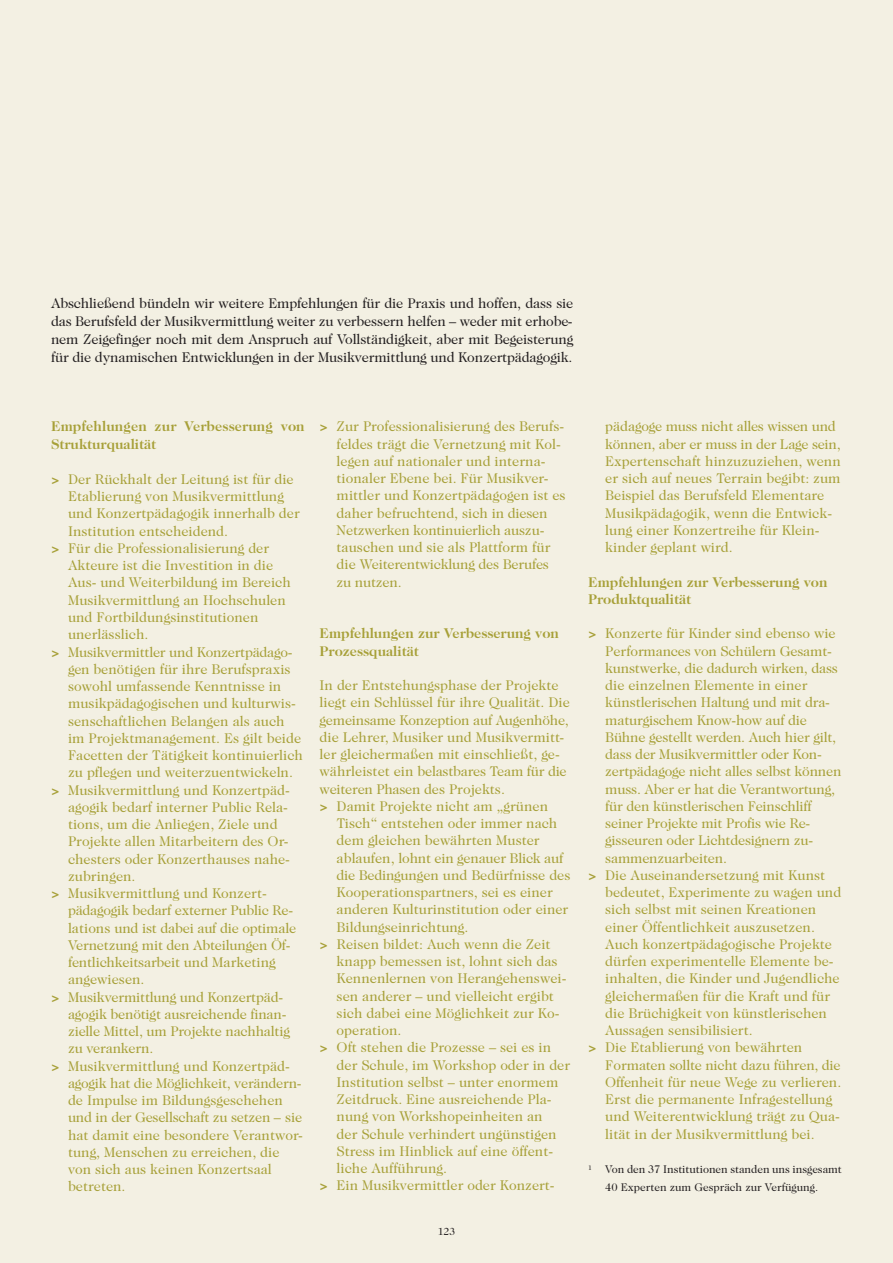
<style>
.page{position:relative;width:893px;height:1263px;background:#f3f0e3}
.page>*{position:absolute;margin:0;border:0;box-sizing:border-box;transform-origin:0 0}
.t1{font:14.25px/17.2px "Caslon Two Twenty Four";color:#a7a038}
.t2{font:14.25px/18px "Caslon Two Twenty Four";letter-spacing:-.015em;color:#231f20;text-align:justify}
.t3{font:14.25px "Caslon Two Twenty Four";letter-spacing:-.02em;color:#a7a038}
.t4{font:700 14.25px/17.2px "Caslon Two Twenty Four";color:#a7a038}
.t5{font:11.25px/17.2px "Caslon Two Twenty Four";letter-spacing:-.005em;color:#231f20;text-align:center}
.t6{font:10.5px "Caslon Two Twenty Four";color:#231f20}
.s1{font-weight:700}
</style>
<div class="page">
<p class="t2" style="left:51px;top:295px;width:524px">Abschließend bündeln wir weitere Empfehlungen für die Praxis und hoffen, dass sie das Berufsfeld der Musikvermittlung weiter zu verbessern helfen – weder mit erhobe&shy;nem Zeigefinger noch mit dem Anspruch auf Vollständigkeit, aber mit Begeisterung für die dynamischen Entwicklungen in der Musikvermittlung und Kon zertpädagogik.</p>
<p class="t4" style="left:51px;top:419px;width:255px;line-height:18px">Empfehlungen zur Verbesserung von<br>Strukturqualität</p>
<p class="t1" style="left:51px;top:471px;width:244px"><span class="s1">&gt;</span> Der Rückhalt der Leitung ist für die</p>
<p class="t1" style="left:68px;top:489px;width:217px">Etablierung von Musikvermittlung</p>
<p class="t1" style="left:68px;top:506px;width:233px">und Konzertpädagogik innerhalb der</p>
<p class="t1" style="left:68px;top:523px;width:162px">Institution entscheidend.</p>
<p class="t1" style="left:51px;top:540px;width:220px"><span class="s1">&gt;</span> Für die Professionalisierung der</p>
<p class="t1" style="left:68px;top:558px;width:207px">Akteure ist die Investition in die</p>
<p class="t1" style="left:68px;top:575px;width:224px">Aus- und Weiterbildung im Bereich</p>
<p class="t1" style="left:68px;top:592px;width:219px">Musikvermittlung an Hochschulen</p>
<p class="t1" style="left:68px;top:609px;width:192px">und Fortbildungsinstitutionen</p>
<p class="t1" style="left:68px;top:627px;width:82px">unerlässlich.</p>
<p class="t3" style="left:51px;top:646px;width:243px"><span class="s1">&gt;</span> Musikvermittler und Konzertpädago-</p>
<p class="t1" style="left:68px;top:661px;width:224px">gen benötigen für ihre Berufspraxis</p>
<p class="t1" style="left:68px;top:678px;width:215px">sowohl umfassende Kenntnisse in</p>
<p class="t1" style="left:68px;top:696px;width:229px">musikpädagogischen und kulturwis-</p>
<p class="t1" style="left:68px;top:713px;width:218px">senschaftlichen Belangen als auch</p>
<p class="t1" style="left:68px;top:730px;width:235px">im Projektmanagement. Es gilt beide</p>
<p class="t1" style="left:68px;top:747px;width:237px">Facetten der Tätigkeit kontinuierlich</p>
<p class="t1" style="left:68px;top:765px;width:226px">zu pflegen und weiterzuentwickeln.</p>
<p class="t1" style="left:51px;top:782px;width:240px"><span class="s1">&gt;</span> Musikvermittlung und Konzertpäd-</p>
<p class="t1" style="left:68px;top:799px;width:221px">a gogik bedarf interner Public Rela-</p>
<p class="t1" style="left:68px;top:816px;width:211px">tions, um die Anliegen, Ziele und</p>
<p class="t1" style="left:68px;top:834px;width:222px">Projekte allen Mitarbeitern des Or-</p>
<p class="t1" style="left:68px;top:851px;width:224px">chesters oder Konzerthauses nahe-</p>
<p class="t1" style="left:68px;top:868px;width:69px">zubringen.</p>
<p class="t1" style="left:51px;top:885px;width:217px"><span class="s1">&gt;</span> Musikvermittlung und Konzert-</p>
<p class="t3" style="left:68px;top:905px;width:227px">pädagogik bedarf externer Public Re-</p>
<p class="t1" style="left:68px;top:920px;width:230px">lations und ist dabei auf die optimale</p>
<p class="t1" style="left:68px;top:937px;width:224px">Vernetzung mit den Abteilungen Öf-</p>
<p class="t1" style="left:68px;top:954px;width:209px">fentlichkeitsarbeit und Marketing</p>
<p class="t1" style="left:68px;top:972px;width:78px">angewiesen.</p>
<p class="t1" style="left:51px;top:989px;width:234px"><span class="s1">&gt;</span> Musikvermittlung und Konzertpäd-</p>
<p class="t1" style="left:68px;top:1006px;width:220px">ago gik benötigt ausreichende finan-</p>
<p class="t1" style="left:68px;top:1023px;width:223px">zielle Mittel, um Projekte nachhaltig</p>
<p class="t1" style="left:68px;top:1041px;width:87px">zu verankern.</p>
<p class="t1" style="left:51px;top:1058px;width:240px"><span class="s1">&gt;</span> Musikvermittlung und Konzertpäd-</p>
<p class="t3" style="left:68px;top:1077px;width:235px">a gogik hat die Möglichkeit, verändern-</p>
<p class="t1" style="left:68px;top:1092px;width:216px">de Impulse im Bildungsgeschehen</p>
<p class="t3" style="left:68px;top:1112px;width:236px">und in der Gesellschaft zu setzen – sie</p>
<p class="t1" style="left:68px;top:1127px;width:237px">hat damit eine besondere Verantwor-</p>
<p class="t1" style="left:68px;top:1144px;width:213px">tung, Menschen zu erreichen, die</p>
<p class="t1" style="left:68px;top:1161px;width:205px">von sich aus keinen Konzertsaal</p>
<p class="t1" style="left:68px;top:1179px;width:59px">betreten.</p>
<p class="t1" style="left:337px;top:419px;width:230px;text-indent:-17px"><span class="s1">&gt;</span> Zur Professionalisierung des Berufs&shy;feldes trägt die Vernetzung mit Kol&shy;legen auf nationaler und interna&shy;tionaler Ebene bei. Für Musikver&shy;mittler und Konzertpädagogen ist es daher befruchtend, sich in diesen Netzwerken kontinuierlich aus zu - tauschen und sie als Plattform für die Weiterentwicklung des Berufes zu nutzen.</p>
<p class="t4" style="left:320px;top:626px;width:241px">Empfehlungen zur Verbesserung von<br>Prozessqualität</p>
<p class="t1" style="left:320px;top:678px;width:252px">In der Entstehungsphase der Projekte liegt ein Schlüssel für ihre Qualität. Die gemeinsame Konzeption auf Augenhöhe, die Lehrer, Musiker und Musikvermitt&shy;ler gleichermaßen mit einschließt, ge&shy;währleistet ein belastbares Team für die weiteren Phasen des Projekts.<br><span class="s1">&gt;</span> Damit Projekte nicht am „grünen</p>
<p class="t1" style="left:337px;top:816px;width:222px">Tisch“ entstehen oder immer nach</p>
<p class="t1" style="left:337px;top:833px;width:205px">dem gleichen bewährten Muster</p>
<p class="t3" style="left:337px;top:852px;width:228px">ablaufen, lohnt ein genauer Blick auf</p>
<p class="t1" style="left:337px;top:867px;width:235px">die Bedingungen und Bedürfnisse des</p>
<p class="t1" style="left:337px;top:885px;width:218px">Kooperationspartners, sei es einer</p>
<p class="t1" style="left:337px;top:902px;width:233px">anderen Kulturinstitution oder einer</p>
<p class="t1" style="left:337px;top:919px;width:133px">Bildungseinrichtung.</p>
<p class="t1" style="left:320px;top:936px;width:232px"><span class="s1">&gt;</span> Reisen bildet: Auch wenn die Zeit</p>
<p class="t1" style="left:337px;top:954px;width:222px">knapp bemessen ist, lohnt sich das</p>
<p class="t1" style="left:337px;top:971px;width:231px">Kennenlernen von Herangehenswei-</p>
<p class="t1" style="left:337px;top:988px;width:219px">sen anderer – und vielleicht ergibt</p>
<p class="t1" style="left:337px;top:1005px;width:224px">sich dabei eine Möglichkeit zur Ko-</p>
<p class="t1" style="left:337px;top:1023px;width:66px">operation.</p>
<p class="t1" style="left:320px;top:1040px;width:233px"><span class="s1">&gt;</span> Oft stehen die Prozesse – sei es in</p>
<p class="t1" style="left:337px;top:1057px;width:235px">der Schule, im Workshop oder in der</p>
<p class="t1" style="left:337px;top:1074px;width:223px">Institution selbst – unter enormem</p>
<p class="t1" style="left:337px;top:1092px;width:216px">Zeitdruck. Eine ausreichende Pla-</p>
<p class="t1" style="left:337px;top:1109px;width:208px">nung von Workshopeinheiten an</p>
<p class="t1" style="left:337px;top:1126px;width:221px">der Schule verhindert ungünstigen</p>
<p class="t1" style="left:337px;top:1143px;width:218px">Stress im Hinblick auf eine öffent-</p>
<p class="t1" style="left:337px;top:1161px;width:112px">liche Aufführung.</p>
<p class="t1" style="left:320px;top:1178px;width:237px"><span class="s1">&gt;</span> Ein Musikvermittler oder Konzert-</p>
<p class="t6" style="left:438px;top:1227px;width:19px">123</p>
<p class="t1" style="left:605px;top:419px;width:237px">pädagoge muss nicht alles wissen und können, aber er muss in der Lage sein, Expertenschaft hinzuzuziehen, wenn er sich auf neues Terrain begibt: zum Beispiel das Berufsfeld Elementare Musikpädagogik, wenn die Entwick&shy;lung einer Konzertreihe für Klein&shy;kinder geplant wird.</p>
<p class="t4" style="left:588px;top:574px;width:241px">Empfehlungen zur Verbesserung von<br>Produktqualität</p>
<p class="t1" style="left:588px;top:626px;width:249px"><span class="s1">&gt;</span> Konzerte für Kinder sind ebenso wie</p>
<p class="t1" style="left:605px;top:643px;width:228px">Performances von Schülern Gesamt-</p>
<p class="t1" style="left:605px;top:660px;width:234px">kunstwerke, die dadurch wirken, dass</p>
<p class="t1" style="left:605px;top:678px;width:204px">die einzelnen Elemente in einer</p>
<p class="t1" style="left:605px;top:695px;width:226px">künstlerischen Haltung und mit dra-</p>
<p class="t1" style="left:605px;top:712px;width:203px">maturgischem Know- how auf die</p>
<p class="t1" style="left:605px;top:729px;width:232px">Bühne gestellt werden. Auch hier gilt,</p>
<p class="t1" style="left:605px;top:747px;width:218px">dass der Musikvermittler oder Kon-</p>
<p class="t1" style="left:605px;top:764px;width:238px">zertpädagoge nicht alles selbst können</p>
<p class="t1" style="left:605px;top:781px;width:231px">muss. Aber er hat die Verantwortung,</p>
<p class="t1" style="left:605px;top:798px;width:208px">für den künstlerischen Feinschliff</p>
<p class="t1" style="left:605px;top:816px;width:207px">seiner Projekte mit Profis wie Re-</p>
<p class="t1" style="left:605px;top:833px;width:210px">gisseuren oder Lichtdesignern zu-</p>
<p class="t1" style="left:605px;top:850px;width:123px">sammenzuarbeiten.</p>
<p class="t1" style="left:588px;top:867px;width:238px"><span class="s1">&gt;</span> Die Auseinandersetzung mit Kunst</p>
<p class="t1" style="left:605px;top:885px;width:238px">bedeutet, Experimente zu wagen und</p>
<p class="t1" style="left:605px;top:902px;width:212px">sich selbst mit seinen Kreationen</p>
<p class="t1" style="left:605px;top:919px;width:211px">einer Öffentlichkeit auszusetzen.</p>
<p class="t1" style="left:605px;top:936px;width:228px">Auch konzertpädagogische Projekte</p>
<p class="t1" style="left:605px;top:954px;width:230px">dürfen experimentelle Elemente be-</p>
<p class="t1" style="left:605px;top:971px;width:236px">inhalten, die Kinder und Jugendliche</p>
<p class="t1" style="left:605px;top:988px;width:226px">gleichermaßen für die Kraft und für</p>
<p class="t1" style="left:605px;top:1005px;width:223px">die Brüchigkeit von künstlerischen</p>
<p class="t1" style="left:605px;top:1023px;width:149px">Aussagen sensibilisiert.</p>
<p class="t1" style="left:588px;top:1040px;width:216px"><span class="s1">&gt;</span> Die Etablierung von bewährten</p>
<p class="t3" style="left:605px;top:1059px;width:237px">Formaten sollte nicht dazu führen, die</p>
<p class="t1" style="left:605px;top:1074px;width:238px">Offenheit für neue Wege zu verlieren.</p>
<p class="t1" style="left:605px;top:1092px;width:229px">Erst die permanente Infragestellung</p>
<p class="t1" style="left:605px;top:1109px;width:236px">und Weiterentwicklung trägt zu Qua-</p>
<p class="t1" style="left:605px;top:1126px;width:211px">lität in der Musikvermittlung bei.</p>
<p class="t5" style="left:588px;top:1161px;width:255px"><sup>1</sup> Von den 37 Institutionen standen uns insgesamt<br>40 Experten zum Gespräch zur Verfügung.</p>
</div>
